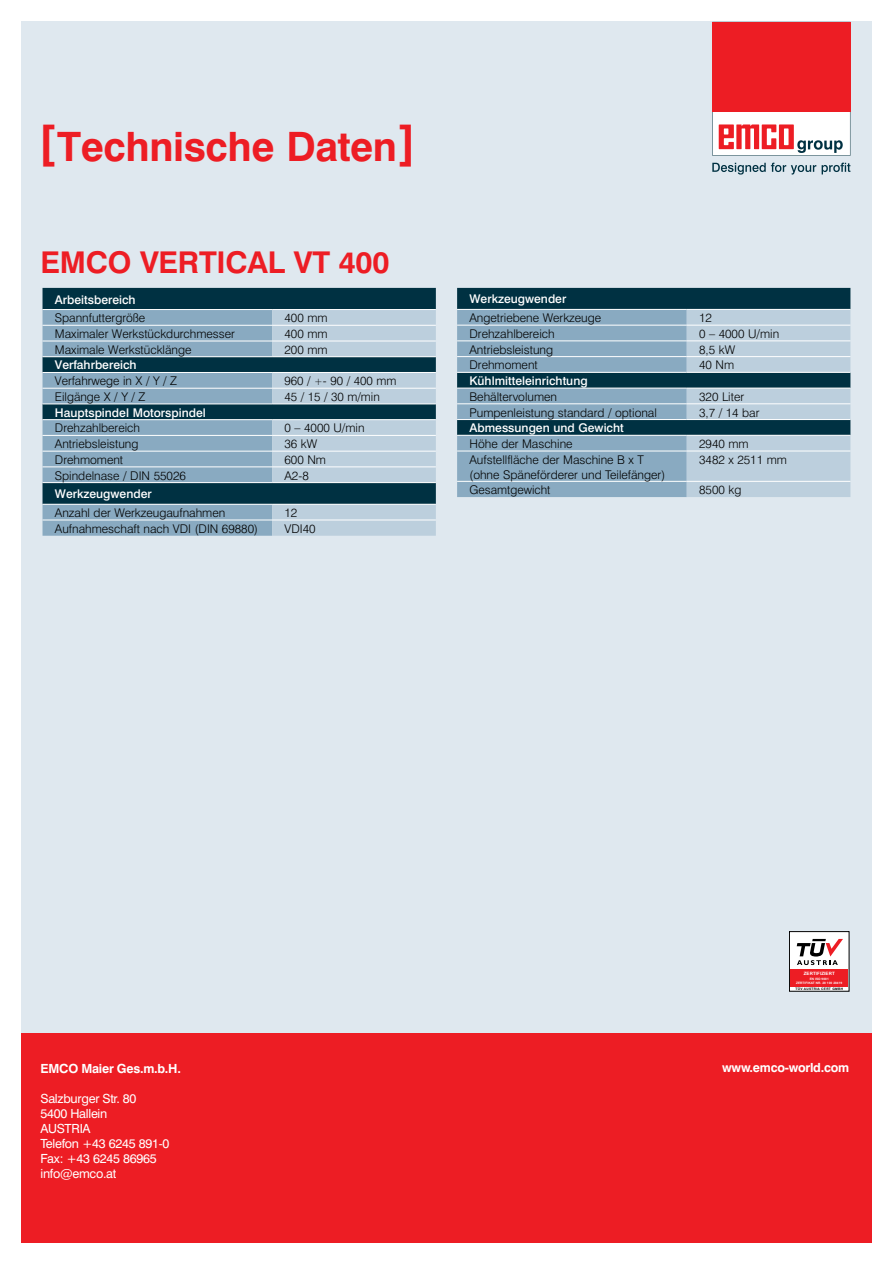
<style>
.page{position:relative;width:893px;height:1263px;background:#fff}
.page>*{position:absolute;margin:0;border:0;box-sizing:border-box;transform-origin:0 0}
.t1{font:700 40.5px "Swiss 721 BT";letter-spacing:-.01em;color:#ed1d24}
.t2{font:700 30px "Swiss 721 BT";letter-spacing:-.01em;color:#ed1d24}
.t3{font:12.6px/15.1px "Swiss 721 BT";letter-spacing:-.02em;color:#fff}
.t4{font:700 12.6px "Swiss 721 BT";letter-spacing:-.02em;color:#fff}
.t5{font:300 12px/15.6px "Swiss 721 BT";color:#000}
.t6{font:500 12px "Swiss 721 BT";color:#fff}
.t7{font:700 4.5px "Arial";letter-spacing:.02em;color:#fff}
.t8{font:700 3.3px "Arial";letter-spacing:.08em;color:#000}
.t9{font:700 3.15px/4.1px "Arial";letter-spacing:.02em;color:#fff;text-align:center}
.s1{font-size:45px}
.s2{font-size:10.5px}
</style>
<div class="page">
<div style="left:21px;top:21px;width:851px;height:1221px;background:#dfe8ef"></div>
<div style="left:21px;top:1033px;width:851px;height:209px;background:#ed1d24"></div>
<svg style="left:712px;top:163px;width:104px;height:12px"></svg>
<svg style="left:822px;top:163px;width:28px;height:11px"></svg>
<svg style="left:712px;top:22px;width:138px;height:134px;background:#ec5459"></svg>
<div style="left:43px;top:288px;width:393px;height:21px;background:#003142"></div>
<svg style="left:43px;top:310px;width:229px;height:226px;background:#6b8fa4"></svg>
<svg style="left:272px;top:310px;width:164px;height:226px;background:#91abb9"></svg>
<hr style="left:43px;top:325px;width:229px;height:1px;background:#fff">
<hr style="left:272px;top:325px;width:164px;height:1px;background:#fff">
<hr style="left:43px;top:341px;width:229px;height:1px;background:#fff">
<hr style="left:272px;top:341px;width:164px;height:1px;background:#fff">
<hr style="left:43px;top:356px;width:229px;height:1px;background:#fff">
<hr style="left:272px;top:356px;width:164px;height:1px;background:#fff">
<hr style="left:43px;top:372px;width:229px;height:1px;background:#fff">
<hr style="left:272px;top:372px;width:164px;height:1px;background:#fff">
<hr style="left:43px;top:388px;width:229px;height:1px;background:#fff">
<hr style="left:272px;top:388px;width:164px;height:1px;background:#fff">
<hr style="left:43px;top:404px;width:229px;height:1px;background:#fff">
<hr style="left:272px;top:404px;width:164px;height:1px;background:#fff">
<hr style="left:43px;top:419px;width:229px;height:1px;background:#fff">
<hr style="left:272px;top:419px;width:164px;height:1px;background:#fff">
<hr style="left:43px;top:435px;width:229px;height:1px;background:#fff">
<hr style="left:272px;top:435px;width:164px;height:1px;background:#fff">
<hr style="left:43px;top:451px;width:229px;height:1px;background:#fff">
<hr style="left:272px;top:451px;width:164px;height:1px;background:#fff">
<hr style="left:43px;top:466px;width:229px;height:1px;background:#fff">
<hr style="left:272px;top:466px;width:164px;height:1px;background:#fff">
<hr style="left:43px;top:482px;width:229px;height:1px;background:#fff">
<hr style="left:272px;top:482px;width:164px;height:1px;background:#fff">
<hr style="left:43px;top:504px;width:229px;height:1px;background:#fff">
<hr style="left:272px;top:504px;width:164px;height:1px;background:#fff">
<hr style="left:43px;top:520px;width:229px;height:1px;background:#fff">
<hr style="left:272px;top:520px;width:164px;height:1px;background:#fff">
<hr style="left:43px;top:309px;width:229px;height:1px;background:#fff">
<hr style="left:272px;top:309px;width:164px;height:1px;background:#fff">
<div style="left:457px;top:288px;width:393px;height:21px;background:#003142"></div>
<svg style="left:457px;top:310px;width:393px;height:187px;background:#85a3b6"></svg>
<hr style="left:457px;top:309px;width:230px;height:1px;background:#fff">
<hr style="left:687px;top:309px;width:163px;height:1px;background:#fff">
<hr style="left:457px;top:325px;width:230px;height:1px;background:#fff">
<hr style="left:687px;top:325px;width:163px;height:1px;background:#fff">
<hr style="left:457px;top:340px;width:230px;height:1px;background:#fff">
<hr style="left:687px;top:340px;width:163px;height:1px;background:#fff">
<hr style="left:457px;top:356px;width:230px;height:1px;background:#fff">
<hr style="left:687px;top:356px;width:163px;height:1px;background:#fff">
<hr style="left:457px;top:481px;width:230px;height:1px;background:#fff">
<hr style="left:687px;top:481px;width:163px;height:1px;background:#fff">
<hr style="left:457px;top:372px;width:230px;height:1px;background:#fff">
<hr style="left:687px;top:372px;width:163px;height:1px;background:#fff">
<hr style="left:457px;top:388px;width:230px;height:1px;background:#fff">
<hr style="left:687px;top:388px;width:163px;height:1px;background:#fff">
<hr style="left:457px;top:403px;width:230px;height:1px;background:#fff">
<hr style="left:687px;top:403px;width:163px;height:1px;background:#fff">
<hr style="left:457px;top:451px;width:230px;height:1px;background:#fff">
<hr style="left:687px;top:451px;width:163px;height:1px;background:#fff">
<hr style="left:457px;top:419px;width:230px;height:1px;background:#fff">
<hr style="left:687px;top:419px;width:163px;height:1px;background:#fff">
<hr style="left:457px;top:435px;width:230px;height:1px;background:#fff">
<hr style="left:687px;top:435px;width:163px;height:1px;background:#fff">
<div style="left:789px;top:931px;width:60px;height:60px;background:#fff"></div>
<div style="left:789px;top:931px;width:60px;height:60px;border:1px solid #000"></div>
<div style="left:790px;top:969px;width:58px;height:17px;background:#ed1d24"></div>
<svg style="left:797px;top:939px;width:46px;height:26px"></svg>
<h1 class="t1" style="left:38px;top:121px;width:379px"><span class="s1">[</span>Technische Daten<span class="s1">]</span></h1>
<h2 class="t2" style="left:41px;top:244px;width:350px">EMCO VERTICAL VT 400</h2>
<p class="t6" style="left:55px;top:292px;width:82px">Arbeitsbereich</p>
<p class="t5" style="left:55px;top:310px;width:92px">Spannfuttergröße</p>
<p class="t5" style="left:284px;top:310px;width:45px">400 mm</p>
<p class="t5" style="left:55px;top:326px;width:182px">Maximaler Werkstückdurchmesser</p>
<p class="t5" style="left:284px;top:326px;width:45px">400 mm</p>
<p class="t5" style="left:55px;top:341px;width:138px">Maximale Werkstücklänge</p>
<p class="t5" style="left:284px;top:341px;width:45px">200 mm</p>
<p class="t6" style="left:55px;top:358px;width:83px">Verfahrbereich</p>
<p class="t5" style="left:55px;top:373px;width:124px">Verfahrwege in X / Y / Z</p>
<p class="t5" style="left:285px;top:373px;width:113px">960 / <span class="s2">+</span>- 90 / 400 mm</p>
<p class="t5" style="left:55px;top:389px;width:92px">Eilgänge X / Y / Z</p>
<p class="t5" style="left:285px;top:389px;width:97px">45 / 15 / 30 m/min</p>
<p class="t6" style="left:55px;top:405px;width:153px">Hauptspindel Motorspindel</p>
<p class="t5" style="left:55px;top:420px;width:87px">Drehzahlbereich</p>
<p class="t5" style="left:284px;top:420px;width:82px">0 – 4000 U/min</p>
<p class="t5" style="left:55px;top:436px;width:85px">Antriebsleistung</p>
<p class="t5" style="left:284px;top:436px;width:34px">36 kW</p>
<p class="t5" style="left:55px;top:452px;width:70px">Drehmoment</p>
<p class="t5" style="left:284px;top:452px;width:43px">600 Nm</p>
<p class="t5" style="left:55px;top:467px;width:133px">Spindelnase / DIN 55026</p>
<p class="t5" style="left:284px;top:467px;width:26px">A2-8</p>
<p class="t6" style="left:55px;top:487px;width:98px">Werkzeugwender</p>
<p class="t5" style="left:55px;top:505px;width:172px">Anzahl der Werkzeugaufnahmen</p>
<p class="t5" style="left:284px;top:505px;width:14px">12</p>
<p class="t5" style="left:55px;top:521px;width:205px">Aufnahmeschaft nach VDI (DIN 69880)</p>
<p class="t5" style="left:284px;top:521px;width:33px">VDI40</p>
<p class="t6" style="left:469px;top:292px;width:98px">Werkzeugwender</p>
<p class="t5" style="left:469px;top:310px;width:133px">Angetriebene Werkzeuge</p>
<p class="t5" style="left:699px;top:310px;width:14px">12</p>
<p class="t5" style="left:469px;top:326px;width:87px">Drehzahlbereich</p>
<p class="t5" style="left:699px;top:326px;width:82px">0 – 4000 U/min</p>
<p class="t5" style="left:469px;top:341px;width:85px">Antriebsleistung</p>
<p class="t5" style="left:699px;top:341px;width:37px">8,5 kW</p>
<p class="t5" style="left:469px;top:357px;width:70px">Drehmoment</p>
<p class="t5" style="left:699px;top:357px;width:37px">40 Nm</p>
<p class="t6" style="left:469px;top:373px;width:120px">Kühlmitteleinrichtung</p>
<p class="t5" style="left:469px;top:389px;width:89px">Behältervolumen</p>
<p class="t5" style="left:699px;top:389px;width:47px">320 Liter</p>
<p class="t5" style="left:469px;top:404px;width:189px">Pumpenleistung standard / optional</p>
<p class="t5" style="left:699px;top:404px;width:62px">3,7 / 14 bar</p>
<p class="t6" style="left:469px;top:421px;width:156px">Abmessungen und Gewicht</p>
<p class="t5" style="left:469px;top:436px;width:105px">Höhe der Maschine</p>
<p class="t5" style="left:699px;top:436px;width:51px">2940 mm</p>
<p class="t5" style="left:469px;top:452px;width:176px">Aufstellfläche der Maschine B x T</p>
<p class="t5" style="left:699px;top:452px;width:89px">3482 x 2511 mm</p>
<p class="t5" style="left:469px;top:466px;width:197px">(ohne Späneförderer und Teilefänger)<br>Gesamtgewicht</p>
<p class="t5" style="left:699px;top:482px;width:44px">8500 kg</p>
<p class="t4" style="left:40px;top:1060px;width:142px">EMCO Maier Ges.m.b.H.</p>
<p class="t3" style="left:40px;top:1090px;width:130px">Salzburger Str. 80<br>5400 Hallein<br>AUSTRIA<br>Telefon +43 6245 891-0<br>Fax: +43 6245 86965 info@emco.at</p>
<p class="t7" style="left:804px;top:971px;width:32px">ZERTIFIZIERT</p>
<p class="t8" style="left:796px;top:987px;width:49px">TÜV AUSTRIA CERT GMBH</p>
<p class="t9" style="left:796px;top:977px;width:48px">EN ISO 9001<br>ZERTIFIKAT NR. 20 100 20419</p>
<p class="t4" style="left:722px;top:1059px;width:129px">www.emco-world.com</p>
</div>
